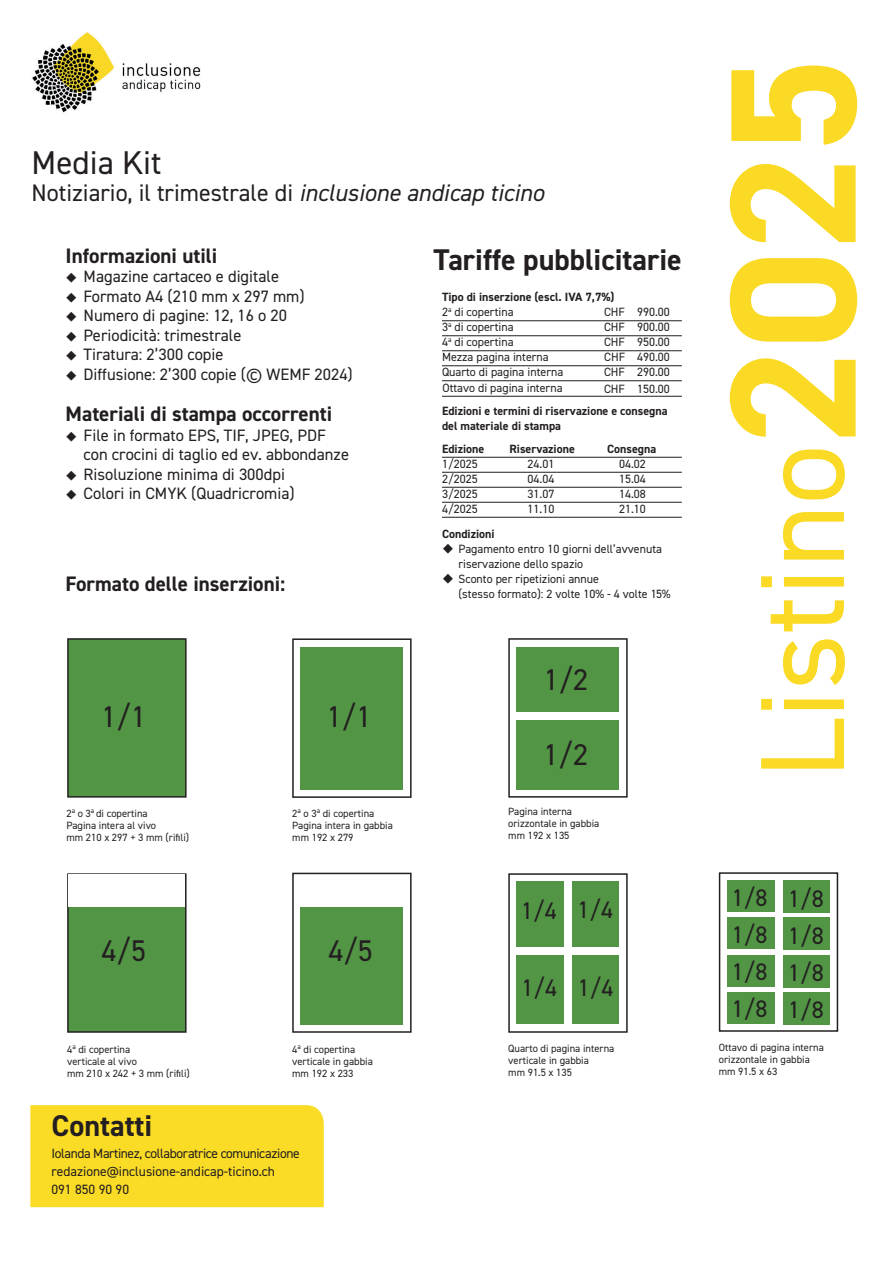
<style>
.page{position:relative;width:893px;height:1263px;background:#fff}
.page>*{position:absolute;margin:0;border:0;box-sizing:border-box;transform-origin:0 0}
.t1{font:120px "DIN2014";color:#fada24}
.t2{font:33px "DIN2014";color:#231f20}
.t3{font:700 30px "DIN2014";color:#231f20}
.t4{font:30px "DIN2014";color:#231f20}
.t5{font:24px/37.2px "DIN2014";color:#231f20;text-align:justify}
.t6{font:700 21px "DIN2014";color:#231f20}
.t7{font:16.5px/19.5px "DIN2014";color:#231f20}
.t8{font:13.5px/18px "DIN2014";color:#231f20}
.t9{font:12px/15px "DIN2014";color:#231f20}
.t10{font:700 12px/15px "DIN2014";color:#231f20}
.t11{font:10.5px/12px "DIN2014";color:#231f20}
.s1{font-style:italic}
.s2{font-weight:400}
.s3{font-weight:700;font-size:180px}
</style>
<div class="page">
<div style="left:301px;top:647px;width:102px;height:142px;background:#519545"></div>
<div style="left:301px;top:907px;width:102px;height:117px;background:#519545"></div>
<div style="left:30px;top:1105px;width:294px;height:102px;background:#fadb26"></div>
<hr style="left:442px;top:321px;width:240px;height:1px;background:#231f20">
<hr style="left:442px;top:336px;width:240px;height:1px;background:#231f20">
<hr style="left:442px;top:351px;width:240px;height:1px;background:#231f20">
<hr style="left:442px;top:366px;width:240px;height:1px;background:#231f20">
<hr style="left:442px;top:381px;width:240px;height:1px;background:#231f20">
<hr style="left:442px;top:457px;width:240px;height:1px;background:#231f20">
<hr style="left:442px;top:472px;width:240px;height:1px;background:#231f20">
<hr style="left:442px;top:487px;width:240px;height:1px;background:#231f20">
<hr style="left:442px;top:502px;width:240px;height:1px;background:#231f20">
<hr style="left:442px;top:517px;width:240px;height:1px;background:#231f20">
<div style="left:67px;top:638px;width:120px;height:160px;background:#519545;border:2px solid #231f20"></div>
<div style="left:292px;top:638px;width:120px;height:160px;border:2px solid #231f20"></div>
<div style="left:67px;top:873px;width:120px;height:160px;background:#519545;border:2px solid #231f20"></div>
<div style="left:69px;top:875px;width:116px;height:32px;background:#fff"></div>
<div style="left:508px;top:873px;width:120px;height:160px;border:2px solid #231f20"></div>
<div style="left:517px;top:882px;width:47px;height:65px;background:#519545"></div>
<img style="left:32px;top:32px;width:169px;height:81px">
<div style="left:292px;top:873px;width:120px;height:160px;border:2px solid #231f20"></div>
<div style="left:517px;top:955px;width:47px;height:69px;background:#519545"></div>
<div style="left:508px;top:638px;width:120px;height:160px;border:2px solid #231f20"></div>
<div style="left:517px;top:647px;width:102px;height:64px;background:#519545"></div>
<div style="left:517px;top:720px;width:102px;height:69px;background:#519545"></div>
<div style="left:572px;top:882px;width:47px;height:65px;background:#519545"></div>
<div style="left:572px;top:955px;width:47px;height:69px;background:#519545"></div>
<div style="left:719px;top:872px;width:119px;height:160px;border:2px solid #231f20"></div>
<div style="left:727px;top:881px;width:47px;height:31px;background:#519545"></div>
<div style="left:783px;top:881px;width:47px;height:32px;background:#519545"></div>
<div style="left:727px;top:918px;width:47px;height:31px;background:#519545"></div>
<div style="left:783px;top:918px;width:47px;height:32px;background:#519545"></div>
<div style="left:727px;top:955px;width:47px;height:31px;background:#519545"></div>
<div style="left:783px;top:955px;width:47px;height:32px;background:#519545"></div>
<div style="left:727px;top:992px;width:47px;height:31px;background:#519545"></div>
<div style="left:783px;top:992px;width:47px;height:32px;background:#519545"></div>
<hr style="left:442px;top:396px;width:240px;height:1px;background:#231f20">
<h2 class="t2" style="left:32px;top:142px;width:131px">Media Kit</h2>
<h3 class="t5" style="left:32px;top:174px;width:514px">Notiziario, il trimestrale di <span class="s1">inclusione andicap ticino</span></h3>
<h3 class="t6" style="left:66px;top:241px;width:153px">Informazioni utili</h3>
<h3 class="t7" style="left:66px;top:266px;width:215px">◆ Magazine cartaceo e digitale</h3>
<h3 class="t7" style="left:66px;top:286px;width:241px">◆ Formato A4 (210 mm x 297 mm)</h3>
<h3 class="t7" style="left:66px;top:305px;width:223px">◆ Numero di pagine: 12, 16 o 20</h3>
<h3 class="t7" style="left:66px;top:325px;width:177px">◆ Periodicità: trimestrale</h3>
<h3 class="t7" style="left:66px;top:344px;width:159px">◆ Tiratura: 2’300 copie</h3>
<h3 class="t7" style="left:66px;top:364px;width:289px">◆ Diffusione: 2’300 copie (© WEMF 2024)</h3>
<h3 class="t6" style="left:66px;top:400px;width:268px">Materiali di stampa occorrenti</h3>
<h3 class="t7" style="left:84px;top:425px;width:267px;text-indent:-18px">◆ File in formato EPS, TIF, JPEG, PDF con crocini di taglio ed ev. abbondanze</h3>
<h3 class="t7" style="left:66px;top:464px;width:221px">◆ Risoluzione minima di 300dpi</h3>
<h3 class="t7" style="left:66px;top:483px;width:231px">◆ Colori in CMYK (Quadricromia)</h3>
<h3 class="t6" style="left:66px;top:570px;width:221px">Formato delle inserzioni:</h3>
<h3 class="t4" style="left:101px;top:698px;width:46px">1/1</h3>
<h3 class="t4" style="left:327px;top:698px;width:46px">1/1</h3>
<p class="t11" style="left:66px;top:807px;width:124px">2<sup>a</sup> o 3<sup>a</sup> di copertina<br>Pagina intera al vivo<br>mm 210 x 297 + 3 mm (rifili)</p>
<p class="t11" style="left:292px;top:807px;width:102px">2<sup>a</sup> o 3<sup>a</sup> di copertina<br>Pagina intera in gabbia mm 192 x 279</p>
<h3 class="t4" style="left:101px;top:932px;width:46px">4/5</h3>
<h3 class="t4" style="left:328px;top:932px;width:46px">4/5</h3>
<h3 class="t3" style="left:433px;top:239px;width:250px">Tariffe pubblicitarie</h3>
<p class="t10" style="left:442px;top:290px;width:174px">Tipo di inserzione (escl. IVA 7,7%)<br><span class="s2">2</span><sup>a</sup> <span class="s2">di copertina</span></p>
<p class="t9" style="left:604px;top:304px;width:67px">CHF 990.00</p>
<p class="t9" style="left:442px;top:319px;width:73px">3<sup>a</sup> di copertina</p>
<p class="t9" style="left:604px;top:319px;width:67px">CHF 900.00</p>
<p class="t9" style="left:442px;top:334px;width:73px">4<sup>a</sup> di copertina</p>
<p class="t9" style="left:604px;top:334px;width:67px">CHF 950.00</p>
<p class="t9" style="left:442px;top:349px;width:108px">Mezza pagina interna</p>
<p class="t9" style="left:604px;top:349px;width:67px">CHF 490.00</p>
<p class="t9" style="left:442px;top:364px;width:123px">Quarto di pagina interna</p>
<p class="t9" style="left:604px;top:364px;width:67px">CHF 290.00</p>
<p class="t10" style="left:442px;top:404px;width:227px">Edizioni e termini di riservazione e consegna del materiale di stampa</p>
<p class="t10" style="left:442px;top:441px;width:44px">Edizione</p>
<p class="t10" style="left:509px;top:441px;width:67px">Riservazione</p>
<p class="t10" style="left:607px;top:441px;width:51px">Consegna</p>
<p class="t9" style="left:442px;top:456px;width:37px">1/2025</p>
<p class="t9" style="left:527px;top:456px;width:28px">24.01</p>
<p class="t9" style="left:619px;top:456px;width:28px">04.02</p>
<p class="t9" style="left:442px;top:471px;width:37px">2/2025</p>
<p class="t9" style="left:527px;top:471px;width:28px">04.04</p>
<p class="t9" style="left:619px;top:471px;width:28px">15.04</p>
<p class="t9" style="left:442px;top:486px;width:37px">3/2025</p>
<p class="t9" style="left:527px;top:486px;width:28px">31.07</p>
<p class="t9" style="left:619px;top:486px;width:28px">14.08</p>
<p class="t9" style="left:442px;top:501px;width:37px">4/2025</p>
<p class="t9" style="left:527px;top:501px;width:28px">11.10</p>
<p class="t9" style="left:619px;top:501px;width:28px">21.10</p>
<p class="t10" style="left:442px;top:527px;width:54px">Condizioni</p>
<p class="t9" style="left:458px;top:541px;width:205px;text-indent:-16px">◆ Pagamento entro 10 giorni dell’avvenuta riservazione dello spazio</p>
<p class="t9" style="left:458px;top:571px;width:213px;text-indent:-16px">◆ Sconto per ripetizioni annue<br>(stesso formato): 2 volte 10% - 4 volte 15%</p>
<p class="t9" style="left:442px;top:380px;width:122px">Ottavo di pagina interna</p>
<p class="t9" style="left:604px;top:381px;width:67px">CHF 150.00</p>
<h3 class="t4" style="left:544px;top:661px;width:46px">1/2</h3>
<h3 class="t4" style="left:543px;top:735px;width:46px">1/2</h3>
<p class="t11" style="left:508px;top:805px;width:93px">Pagina interna orizzontale in gabbia mm 192 x 135</p>
<h3 class="t5" style="left:521px;top:891px;width:37px">1/4</h3>
<h3 class="t5" style="left:577px;top:891px;width:37px">1/4</h3>
<h3 class="t5" style="left:521px;top:968px;width:93px">1/4 1/4</h3>
<p class="t11" style="left:67px;top:1043px;width:124px">4<sup>a</sup> di copertina<br>verticale al vivo<br>mm 210 x 242 + 3 mm (rifili)</p>
<p class="t11" style="left:508px;top:1042px;width:108px">Quarto di pagina interna verticale in gabbia<br>mm 91.5 x 135</p>
<p class="t11" style="left:292px;top:1043px;width:82px">4<sup>a</sup> di copertina verticale in gabbia mm 192 x 233</p>
<h3 class="t3" style="left:52px;top:1106px;width:102px">Contatti</h3>
<p class="t8" style="left:51px;top:1144px;width:250px">Iolanda Martinez, collaboratrice comunicazione redazione@inclusione-andicap-ticino.ch<br>091 850 90 90</p>
<h1 class="t1" style="left:728px;top:779px;width:723px;rotate:-90deg">Listino<span class="s3">2025</span></h1>
<h3 class="t5" style="left:732px;top:879px;width:93px">1/8 1/8<br>1/8 1/8<br>1/8 1/8<br>1/8 1/8</h3>
<p class="t11" style="left:719px;top:1041px;width:107px">Ottavo di pagina interna orizzontale in gabbia mm 91.5 x 63</p>
</div>
